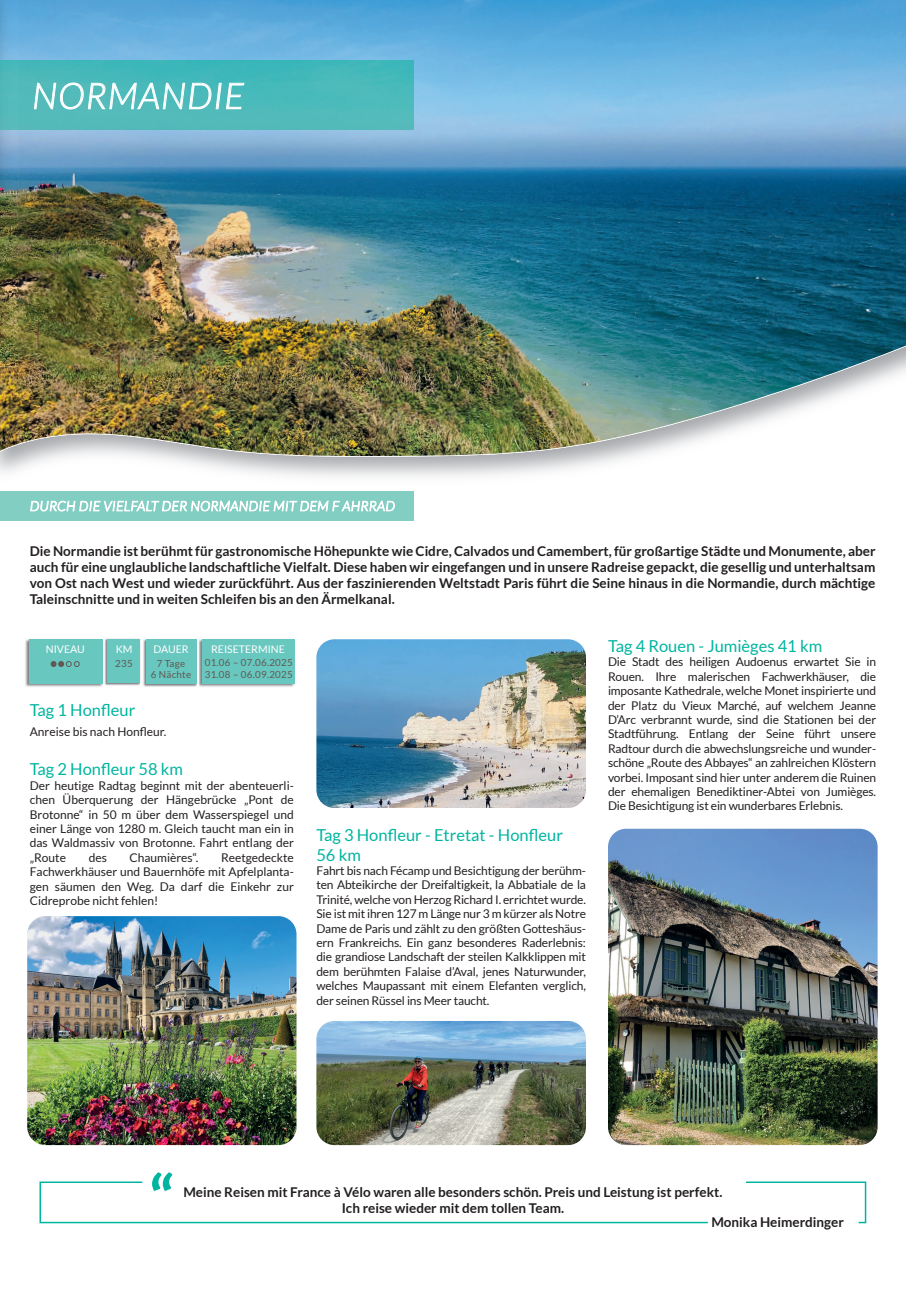
<style>
.page{position:relative;width:906px;height:1289px;background:#fff}
.page>*{position:absolute;margin:0;border:0;box-sizing:border-box;transform-origin:0 0}
.t1{font:700 64.5px "Lato";color:#00b5a0}
.t2{font:italic 300 36px "Lato";letter-spacing:.03em;color:#fff}
.t3{font:16.5px/19.8px "Lato";color:#00b5a0}
.t4{font:700 13.5px/16.2px "Lato";color:#231f20;text-align:justify}
.t5{font:12px/14.4px "Lato";color:#231f20;text-align:justify}
.t6{font:10.5px "Lato";color:#fff}
.t7{font:9.75px/11.7px "Lato";letter-spacing:.03em;color:#605953;text-align:center}
</style>
<div class="page">
<img style="left:0;top:0;width:906px;height:456px">
<img style="left:0;top:0;width:18px;height:366px">
<div style="left:0;top:491px;width:414px;height:29px;background:#82cec2"></div>
<img style="left:0;top:61px;width:414px;height:69px">
<svg style="left:34px;top:74px;width:211px;height:43px"></svg>
<img style="left:25px;top:638px;width:270px;height:49px">
<div style="left:29px;top:639px;width:73px;height:44px;background:#68c7bf"></div>
<div style="left:108px;top:639px;width:32px;height:44px;background:#68c7bf"></div>
<div style="left:146px;top:639px;width:51px;height:44px;background:#68c7bf"></div>
<img style="left:197px;top:638px;width:1px;height:49px">
<div style="left:202px;top:639px;width:92px;height:44px;background:#68c7bf"></div>
<svg style="left:51px;top:661px;width:29px;height:6px"></svg>
<svg style="left:39px;top:1181px;width:669px;height:42px"></svg>
<svg style="left:746px;top:1181px;width:121px;height:42px"></svg>
<img style="left:27px;top:916px;width:269px;height:229px">
<img style="left:316px;top:639px;width:270px;height:169px">
<img style="left:316px;top:1021px;width:270px;height:124px">
<svg style="left:30px;top:500px;width:365px;height:21px"></svg>
<img style="left:608px;top:828px;width:269px;height:317px">
<h2 class="t2" style="left:32px;top:76px;width:213px">NORMANDIE</h2>
<p class="t4" style="left:30px;top:542px;width:847px">Die Normandie ist berühmt für gastronomische Höhepunkte wie Cidre, Calvados und Camembert, für großartige Städte und Monumente, aber auch für eine unglaubliche landschaftliche Vielfalt. Diese haben wir eingefangen und in unsere Radreise gepackt, die gesellig und unterhaltsam von Ost nach West und wieder zurückführt. Aus der faszinierenden Weltstadt Paris führt die Seine hinaus in die Normandie, durch mächtige Taleinschnitte und in weiten Schleifen bis an den Ärmelkanal.</p>
<p class="t6" style="left:46px;top:643px;width:40px">NIVEAU</p>
<p class="t6" style="left:116px;top:643px;width:18px">KM</p>
<p class="t7" style="left:115px;top:657px;width:19px">235</p>
<p class="t7" style="left:151px;top:657px;width:42px">7 Tage<br>6 Nächte</p>
<p class="t6" style="left:154px;top:643px;width:37px">DAUER</p>
<p class="t6" style="left:211px;top:643px;width:75px">REISETERMINE</p>
<p class="t7" style="left:205px;top:657px;width:90px;text-align:left">01.06 – 07.06.2025<br>31.08 – 06.09.2025</p>
<h3 class="t3" style="left:30px;top:700px;width:107px">Tag 1 Honfleur</h3>
<p class="t5" style="left:30px;top:724px;width:138px">Anreise bis nach Honfleur.</p>
<h3 class="t3" style="left:30px;top:759px;width:155px">Tag 2 Honfleur 58 km</h3>
<p class="t5" style="left:30px;top:778px;width:266px">Der heutige Radtag beginnt mit der abenteuerli&shy;chen Überquerung der Hängebrücke „Pont de Brotonne“ in 50 m über dem Wasserspiegel und einer Länge von 1280 m. Gleich taucht man ein in das Waldmassiv von Brotonne. Fahrt entlang der „Route</p>
<p class="t5" style="left:89px;top:850px;width:20px">des</p>
<p class="t5" style="left:130px;top:850px;width:70px">Chaumières“.</p>
<p class="t5" style="left:30px;top:850px;width:266px;text-indent:191px">Reetgedeckte Fachwerkhäuser und Bauernhöfe mit Apfelplanta&shy;gen säumen den Weg. Da darf die Einkehr zur Cidreprobe nicht fehlen!</p>
<h3 class="t3" style="left:316px;top:824px;width:248px">Tag 3 Honfleur - Etretat - Honfleur<br>56 km</h3>
<p class="t5" style="left:316px;top:863px;width:271px">Fahrt bis nach Fécamp und Besichtigung der berühm&shy;ten Abteikirche der Dreifaltigkeit, la Abbatiale de la Trinité, welche von Herzog Richard I. errichtet wurde.<br>Sie ist mit ihren 127 m Länge nur 3 m kürzer als Notre Dame de Paris und zählt zu den größten Gotteshäus&shy;ern Frankreichs. Ein ganz besonderes Raderlebnis: die grandiose Landschaft der steilen Kalkklippen mit dem berühmten Falaise d’Aval, jenes Naturwunder, welches Maupassant mit einem Elefanten verglich, der seinen Rüssel ins Meer taucht.</p>
<h3 class="t3" style="left:608px;top:636px;width:216px">Tag 4 Rouen - Jumièges 41 km</h3>
<p class="t5" style="left:608px;top:654px;width:270px">Die Stadt des heiligen Audoenus erwartet Sie in Rouen. Ihre malerischen Fachwerkhäuser, die imposante Kathedrale, welche Monet inspirierte und der Platz du Vieux Marché, auf welchem Jeanne D’Arc verbrannt wurde, sind die Stationen bei der Stadtführung. Entlang der Seine führt unsere Radtour durch die abwechslungsreiche und wunder&shy;schöne „Route des Abbayes“ an zahlreichen Klöstern vorbei. Imposant sind hier unter anderem die Ruinen der ehemaligen Benediktiner-Abtei von Jumièges.<br>Die Besichtigung ist ein wunderbares Erlebnis.</p>
<h1 class="t1" style="left:149px;top:1162px;width:27px">“</h1>
<p class="t4" style="left:183px;top:1183px;width:540px">Meine Reisen mit France à Vélo waren alle besonders schön. Preis und Leistung ist perfekt.</p>
<p class="t4" style="left:342px;top:1199px;width:224px">Ich reise wieder mit dem tollen Team.</p>
<p class="t4" style="left:711px;top:1213px;width:134px">Monika Heimerdinger</p>
</div>
